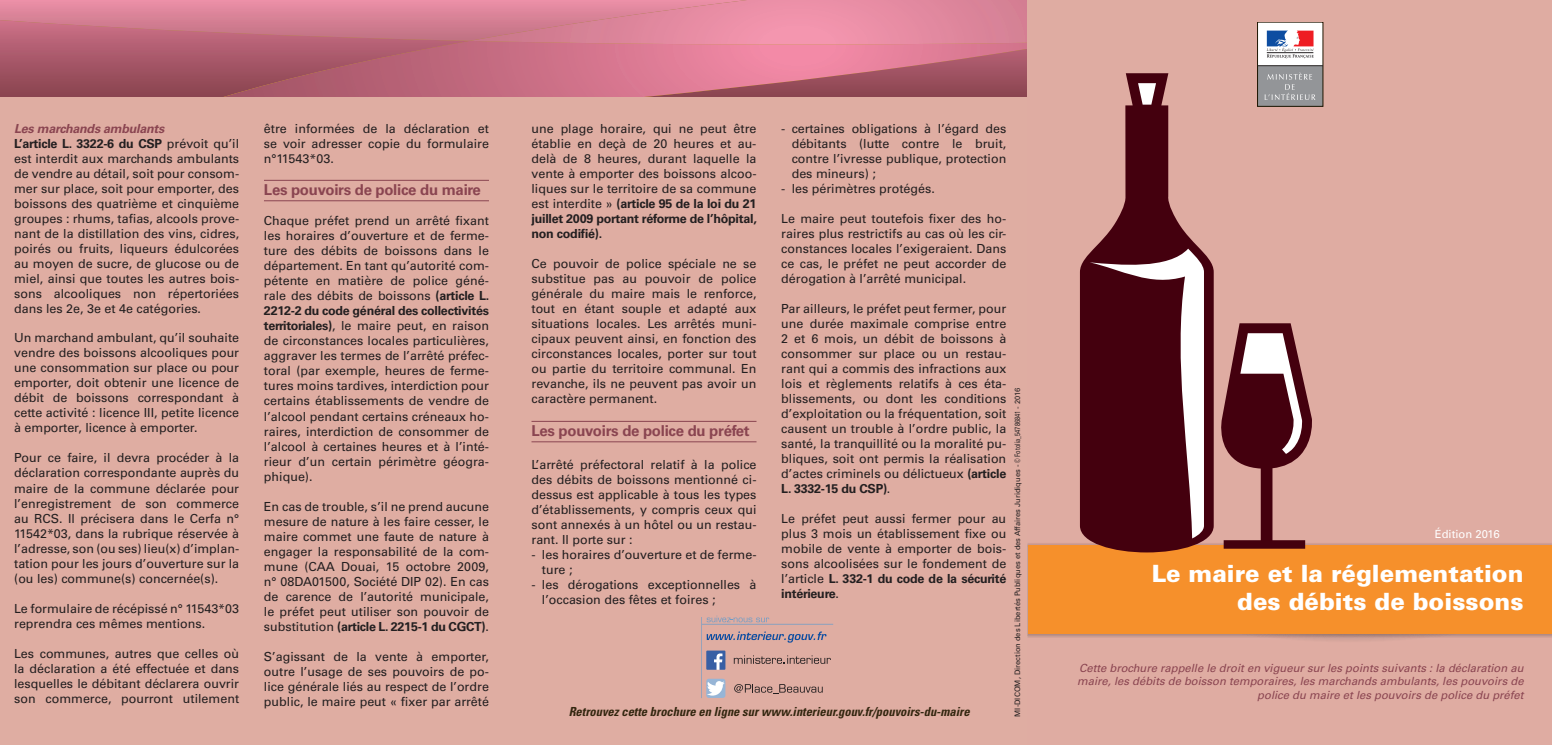
<style>
.page{position:relative;width:1552px;height:745px;background:#fff}
.page>*{position:absolute;margin:0;border:0;box-sizing:border-box;transform-origin:0 0}
.t1{font:900 23.75px/28.5px "Univers";color:#fff;text-align:right}
.T1{font:700 15px "Univers";letter-spacing:-.02em;color:#8a4551}
.t2{font:12.5px/15px "Univers";color:#231f20;text-align:justify}
.t3{font:italic 700 condensed 12.5px "Univers";color:#33260f}
.T2{font:italic 700 12.5px "Univers";letter-spacing:-.02em;color:#8a4551}
.t4{font:italic 11.25px/13.5px "Univers";color:#8a4551;text-align:right}
.t5{font:11.25px "Univers";color:#fff}
.t6{font:7.5px "Univers";color:#231f20}
.s1{font-weight:700}
</style>
<div class="page">
<svg style="left:0;top:0;width:1028px;height:97px;background:#c87186"></svg>
<div style="left:0;top:97px;width:1028px;height:647px;background:#dfada2"></div>
<hr style="left:264px;top:180px;width:225px;height:1px;background:#8a4551">
<hr style="left:264px;top:200px;width:225px;height:1px;background:#8a4551">
<hr style="left:531px;top:420px;width:225px;height:1px;background:#8a4551">
<hr style="left:531px;top:441px;width:225px;height:1px;background:#8a4551">
<svg style="left:701px;top:615px;width:132px;height:82px"></svg>
<div style="left:1028px;top:0;width:524px;height:744px;background:#dfaca2"></div>
<svg style="left:1094px;top:73px;width:105px;height:175px"></svg>
<svg style="left:1028px;top:248px;width:524px;height:392px"></svg>
<div style="left:1258px;top:22px;width:65px;height:44px;background:#fff"></div>
<svg style="left:1266px;top:30px;width:48px;height:17px"></svg>
<svg style="left:1267px;top:31px;width:47px;height:27px"></svg>
<div style="left:1258px;top:66px;width:65px;height:40px;background:#939598"></div>
<hr style="left:1258px;top:65px;width:65px;height:1px;background:#231f20">
<svg style="left:1265px;top:72px;width:50px;height:28px"></svg>
<p class="T2" style="left:14px;top:121px;width:152px">Les marchands ambulants</p>
<p class="t2" style="left:14px;top:136px;width:227px"><span class="s1">L’article L. 3322-6 du CSP</span> prévoit qu’il est interdit aux marchands ambulants de vendre au détail, soit pour consom&shy;mer sur place, soit pour emporter, des boissons des quatrième et cinquième groupes : rhums, tafias, alcools prove&shy;nant de la distillation des vins, cidres, poirés ou fruits, liqueurs édulcorées au moyen de sucre, de glucose ou de miel, ainsi que toutes les autres bois&shy;sons alcooliques non répertoriées dans les 2e, 3e et 4e catégories.</p>
<p class="t2" style="left:14px;top:330px;width:227px">Un marchand ambulant, qu’il souhaite vendre des boissons alcooliques pour une consommation sur place ou pour emporter, doit obtenir une licence de débit de boissons correspondant à cette activité : licence III, petite licence à emporter, licence à emporter.</p>
<p class="t2" style="left:14px;top:450px;width:227px">Pour ce faire, il devra procéder à la déclaration correspondante auprès du maire de la commune déclarée pour l’enregistrement de son commerce au RCS. Il précisera dans le Cerfa n° 11542*03, dans la rubrique réservée à l’adresse, son (ou ses) lieu(x) d’implan&shy;tation pour les jours d’ouverture sur la (ou les) commune(s) concernée(s).</p>
<p class="t2" style="left:14px;top:600px;width:226px">Le formulaire de récépissé n° 11543*03 reprendra ces mêmes mentions.</p>
<p class="t2" style="left:14px;top:645px;width:227px">Les communes, autres que celles où la déclaration a été effectuée et dans lesquelles le débitant déclarera ouvrir son commerce, pourront utilement</p>
<p class="t2" style="left:264px;top:121px;width:227px">être informées de la déclaration et se voir adresser copie du formulaire n°11543*03.</p>
<p class="T1" style="left:264px;top:181px;width:218px">Les pouvoirs de police du maire</p>
<p class="t2" style="left:264px;top:213px;width:227px">Chaque préfet prend un arrêté fixant les horaires d’ouverture et de ferme&shy;ture des débits de boissons dans le département. En tant qu’autorité com&shy;pétente en matière de police géné&shy;rale des débits de boissons <span class="s1">(article L.<br>2212-2 du code général des collectivités territoriales)</span>, le maire peut, en raison de circonstances locales particulières, aggraver les termes de l’arrêté préfec&shy;toral (par exemple, heures de ferme&shy;tures moins tardives, interdiction pour certains établissements de vendre de l’alcool pendant certains créneaux ho&shy;raires, interdiction de consommer de l’alcool à certaines heures et à l’inté&shy;rieur d’un certain périmètre géogra&shy;phique).</p>
<p class="t2" style="left:264px;top:498px;width:227px">En cas de trouble, s’il ne prend aucune mesure de nature à les faire cesser, le maire commet une faute de nature à engager la responsabilité de la com&shy;mune (CAA Douai, 15 octobre 2009, n° 08DA01500, Société DIP 02). En cas de carence de l’autorité municipale, le préfet peut utiliser son pouvoir de substitution <span class="s1">(article L. 2215-1 du CGCT)</span>.</p>
<p class="t2" style="left:264px;top:648px;width:227px">S’agissant de la vente à emporter, outre l’usage de ses pouvoirs de po&shy;lice générale liés au respect de l’ordre public, le maire peut « fixer par arrêté</p>
<p class="t2" style="left:531px;top:121px;width:227px">une plage horaire, qui ne peut être établie en deçà de 20 heures et au&shy;delà de 8 heures, durant laquelle la vente à emporter des boissons alcoo&shy;liques sur le territoire de sa commune est interdite » <span class="s1">(article 95 de la loi du 21 juillet 2009 portant réforme de l’hôpital, non codifié).</span></p>
<p class="t2" style="left:531px;top:256px;width:227px">Ce pouvoir de police spéciale ne se substitue pas au pouvoir de police générale du maire mais le renforce, tout en étant souple et adapté aux situations locales. Les arrêtés muni&shy;cipaux peuvent ainsi, en fonction des circonstances locales, porter sur tout ou partie du territoire communal. En revanche, ils ne peuvent pas avoir un caractère permanent.</p>
<p class="T1" style="left:531px;top:421px;width:220px">Les pouvoirs de police du préfet</p>
<p class="t2" style="left:531px;top:457px;width:227px">L’arrêté préfectoral relatif à la police des débits de boissons mentionné ci&shy;dessus est applicable à tous les types d’établissements, y compris ceux qui sont annexés à un hôtel ou un restau&shy;rant. Il porte sur :</p>
<p class="t2" style="left:542px;top:547px;width:216px;text-indent:-10px">- les horaires d’ouverture et de ferme&shy;ture ;</p>
<p class="t2" style="left:542px;top:577px;width:216px;text-indent:-10px">- les dérogations exceptionnelles à l’occasion des fêtes et foires ;</p>
<p class="t2" style="left:792px;top:121px;width:216px;text-indent:-10px">- certaines obligations à l’égard des débitants (lutte contre le bruit, contre l’ivresse publique, protection des mineurs) ;</p>
<p class="t2" style="left:781px;top:181px;width:155px">- les périmètres protégés.</p>
<p class="t2" style="left:781px;top:211px;width:227px">Le maire peut toutefois fixer des ho&shy;raires plus restrictifs au cas où les cir&shy;constances locales l’exigeraient. Dans ce cas, le préfet ne peut accorder de dérogation à l’arrêté municipal.</p>
<p class="t2" style="left:781px;top:301px;width:227px">Par ailleurs, le préfet peut fermer, pour une durée maximale comprise entre 2 et 6 mois, un débit de boissons à consommer sur place ou un restau&shy;rant qui a commis des infractions aux lois et règlements relatifs à ces éta&shy;blissements, ou dont les conditions d’exploitation ou la fréquentation, soit causent un trouble à l’ordre public, la santé, la tranquillité ou la moralité pu&shy;bliques, soit ont permis la réalisation d’actes criminels ou délictueux <span class="s1">(article L. 3332-15 du CSP)</span>.</p>
<p class="t2" style="left:781px;top:511px;width:227px">Le préfet peut aussi fermer pour au plus 3 mois un établissement fixe ou mobile de vente à emporter de bois&shy;sons alcoolisées sur le fondement de l’article <span class="s1">L. 332-1 du code de la sécurité intérieure</span>.</p>
<p class="t3" style="left:569px;top:703px;width:402px">Retrouvez cette brochure en ligne sur www.interieur.gouv.fr/pouvoirs-du-maire</p>
<p class="t6" style="left:1013px;top:716px;width:330px;rotate:-90deg">MI-DICOM, Direction des Libertés Publiques et des Affaires Juridiques - © Fotolia_54786841 - 2016</p>
<p class="t5" style="left:1435px;top:527px;width:66px">Édition 2016</p>
<p class="t1" style="left:1152px;top:558px;width:373px">Le maire et la réglementation des débits de boissons</p>
<p class="t4" style="left:1077px;top:660px;width:448px">Cette brochure rappelle le droit en vigueur sur les points suivants : la déclaration au maire, les débits de boisson temporaires, les marchands ambulants, les pouvoirs de police du maire et les pouvoirs de police du préfet</p>
</div>
